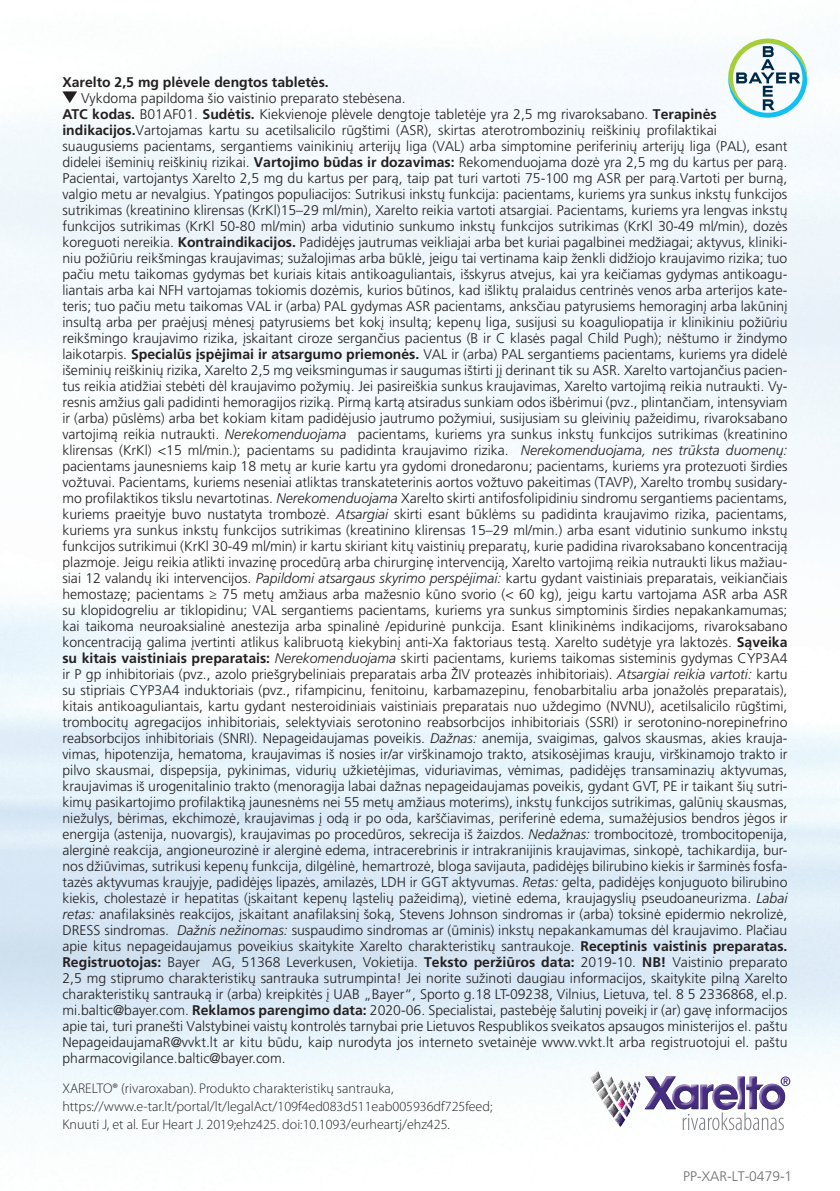
<style>
.page{position:relative;width:840px;height:1191px;background:#fff}
.page>*{position:absolute;margin:0;border:0;box-sizing:border-box;transform-origin:0 0}
.t1{font:14px/16px "Frutiger PRO Light";color:#231f20}
.t2{font:300 14px "Myriad Pro";color:#231f20}
.t3{font:700 14px "Frutiger PRO";color:#231f20}
.Body{font:13.8px "Frutiger PRO Light";color:#6c6d70}
.s1{font-family:"Frutiger PRO";font-weight:700}
.s2{font-style:italic}
</style>
<div class="page">
<img style="left:0;top:38px;width:839px;height:1097px">
<svg style="left:589px;top:1071px;width:200px;height:59px"></svg>
<svg style="left:727px;top:39px;width:79px;height:79px"></svg>
<svg style="left:62px;top:91px;width:15px;height:12px"></svg>
<p class="t3" style="left:62px;top:74px;width:268px">Xarelto 2,5 mg plėvele dengtos tabletės.</p>
<p class="t1" style="left:81px;top:90px;width:326px">Vykdoma papildoma šio vaistinio preparato stebėsena.</p>
<p class="t1" style="left:62px;top:106px;width:726px"><span class="s1">ATC kodas.</span> B01AF01. <span class="s1">Sudėtis.</span> Kiekvienoje plėvele dengtoje tabletėje yra 2,5 mg rivaroksabano. <span class="s1">Terapinės indikacijos.</span>Vartojamas kartu su acetilsalicilo rūgštimi (ASR), skirtas aterotrombozinių reiškinių profilaktikai suaugusiems pacientams, sergantiems vainikinių arterijų liga (VAL) arba simptomine periferinių arterijų liga (PAL), esant didelei išeminių reiškinių rizikai. <span class="s1">Vartojimo būdas ir dozavimas:</span> Rekomenduojama dozė yra 2,5 mg du kartus per parą.<br>Pacientai, vartojantys Xarelto 2,5 mg du kartus per parą, taip pat turi vartoti 75-100 mg ASR per parą.Vartoti per burną, valgio metu ar nevalgius. Ypatingos populiacijos: Sutrikusi inkstų funkcija: pacientams, kuriems yra sunkus inkstų funkcijos sutrikimas (kreatinino klirensas (KrKl)15–29 ml/min), Xarelto reikia vartoti atsargiai. Pacientams, kuriems yra lengvas inkstų funkcijos sutrikimas (KrKl 50-80 ml/min) arba vidutinio sunkumo inkstų funkcijos sutrikimas (KrKl 30-49 ml/min), dozės koreguoti nereikia. <span class="s1">Kontraindikacijos.</span> Padidėjęs jautrumas veikliajai arba bet kuriai pagalbinei medžiagai; aktyvus, kliniki&shy;niu požiūriu reikšmingas kraujavimas; sužalojimas arba būklė, jeigu tai vertinama kaip ženkli didžiojo kraujavimo rizika; tuo pačiu metu taikomas gydymas bet kuriais kitais antikoaguliantais, išskyrus atvejus, kai yra keičiamas gydymas antikoagu&shy;liantais arba kai NFH vartojamas tokiomis dozėmis, kurios būtinos, kad išliktų pralaidus centrinės venos arba arterijos kate&shy;teris; tuo pačiu metu taikomas VAL ir (arba) PAL gydymas ASR pacientams, anksčiau patyrusiems hemoraginį arba lakūninį insultą arba per praėjusį mėnesį patyrusiems bet kokį insultą; kepenų liga, susijusi su koaguliopatija ir klinikiniu požiūriu reikšmingo kraujavimo rizika, įskaitant ciroze sergančius pacientus (B ir C klasės pagal Child Pugh); nėštumo ir žindymo laikotarpis. <span class="s1">Specialūs įspėjimai ir atsargumo priemonės.</span> VAL ir (arba) PAL sergantiems pacientams, kuriems yra didelė išeminių reiškinių rizika, Xarelto 2,5 mg veiksmingumas ir saugumas ištirti jį derinant tik su ASR. Xarelto vartojančius pacien&shy;tus reikia atidžiai stebėti dėl kraujavimo požymių. Jei pasireiškia sunkus kraujavimas, Xarelto vartojimą reikia nutraukti. Vy&shy;resnis amžius gali padidinti hemoragijos riziką. Pirmą kartą atsiradus sunkiam odos išbėrimui (pvz., plintančiam, intensyviam ir (arba) pūslėms) arba bet kokiam kitam padidėjusio jautrumo požymiui, susijusiam su gleivinių pažeidimu, rivaroksabano vartojimą reikia nutraukti. <span class="s2">Nerekomenduojama</span> pacientams, kuriems yra sunkus inkstų funkcijos sutrikimas (kreatinino klirensas (KrKl) &lt;15 ml/min.); pacientams su padidinta kraujavimo rizika. <span class="s2">Nerekomenduojama, nes trūksta duomenų: </span>pacientams jaunesniems kaip 18 metų ar kurie kartu yra gydomi dronedaronu; pacientams, kuriems yra protezuoti širdies vožtuvai. Pacientams, kuriems neseniai atliktas transkateterinis aortos vožtuvo pakeitimas (TAVP), Xarelto trombų susidary&shy;mo profilaktikos tikslu nevartotinas. <span class="s2">Nerekomenduojama</span> Xarelto skirti antifosfolipidiniu sindromu sergantiems pacientams, kuriems praeityje buvo nustatyta trombozė. <span class="s2">Atsargiai</span> skirti esant būklėms su padidinta kraujavimo rizika, pacientams, kuriems yra sunkus inkstų funkcijos sutrikimas (kreatinino klirensas 15–29 ml/min.) arba esant vidutinio sunkumo inkstų funkcijos sutrikimui (KrKl 30-49 ml/min) ir kartu skiriant kitų vaistinių preparatų, kurie padidina rivaroksabano koncentraciją plazmoje. Jeigu reikia atlikti invazinę procedūrą arba chirurginę intervenciją, Xarelto vartojimą reikia nutraukti likus mažiau&shy;siai 12 valandų iki intervencijos. <span class="s2">Papildomi atsargaus skyrimo perspėjimai:</span> kartu gydant vaistiniais preparatais, veikiančiais hemostazę; pacientams ≥ 75 metų amžiaus arba mažesnio kūno svorio (&lt; 60 kg), jeigu kartu vartojama ASR arba ASR su klopidogreliu ar tiklopidinu; VAL sergantiems pacientams, kuriems yra sunkus simptominis širdies nepakankamumas; kai taikoma neuroaksialinė anestezija arba spinalinė /epidurinė punkcija. Esant klinikinėms indikacijoms, rivaroksabano koncentraciją galima įvertinti atlikus kalibruotą kiekybinį anti-Xa faktoriaus testą. Xarelto sudėtyje yra laktozės. <span class="s1">Sąveika su kitais vaistiniais preparatais:</span> <span class="s2">Nerekomenduojama</span> skirti pacientams, kuriems taikomas sisteminis gydymas CYP3A4 ir P gp inhibitoriais (pvz., azolo priešgrybeliniais preparatais arba ŽIV proteazės inhibitoriais). <span class="s2">Atsargiai reikia vartoti:</span> kartu su stipriais CYP3A4 induktoriais (pvz., rifampicinu, fenitoinu, karbamazepinu, fenobarbitaliu arba jonažolės preparatais), kitais antikoaguliantais, kartu gydant nesteroidiniais vaistiniais preparatais nuo uždegimo (NVNU), acetilsalicilo rūgštimi, trombocitų agregacijos inhibitoriais, selektyviais serotonino reabsorbcijos inhibitoriais (SSRI) ir serotonino-norepinefrino reabsorbcijos inhibitoriais (SNRI). Nepageidaujamas poveikis. <span class="s2">Dažnas:</span> anemija, svaigimas, galvos skausmas, akies krauja&shy;vimas, hipotenzija, hematoma, kraujavimas iš nosies ir/ar virškinamojo trakto, atsikosėjimas krauju, virškinamojo trakto ir pilvo skausmai, dispepsija, pykinimas, vidurių užkietėjimas, viduriavimas, vėmimas, padidėjęs transaminazių aktyvumas, kraujavimas iš urogenitalinio trakto (menoragija labai dažnas nepageidaujamas poveikis, gydant GVT, PE ir taikant šių sutri&shy;kimų pasikartojimo profilaktiką jaunesnėms nei 55 metų amžiaus moterims), inkstų funkcijos sutrikimas, galūnių skausmas, niežulys, bėrimas, ekchimozė, kraujavimas į odą ir po oda, karščiavimas, periferinė edema, sumažėjusios bendros jėgos ir energija (astenija, nuovargis), kraujavimas po procedūros, sekrecija iš žaizdos. <span class="s2">Nedažnas:</span> trombocitozė, trombocitopenija, alerginė reakcija, angioneurozinė ir alerginė edema, intracerebrinis ir intrakranijinis kraujavimas, sinkopė, tachikardija, bur&shy;nos džiūvimas, sutrikusi kepenų funkcija, dilgėlinė, hemartrozė, bloga savijauta, padidėjęs bilirubino kiekis ir šarminės fosfa&shy;tazės aktyvumas kraujyje, padidėjęs lipazės, amilazės, LDH ir GGT aktyvumas. <span class="s2">Retas:</span> gelta, padidėjęs konjuguoto bilirubino kiekis, cholestazė ir hepatitas (įskaitant kepenų ląstelių pažeidimą), vietinė edema, kraujagyslių pseudoaneurizma. <span class="s2">Labai retas:</span> anafilaksinės reakcijos, įskaitant anafilaksinį šoką, Stevens Johnson sindromas ir (arba) toksinė epidermio nekrolizė, DRESS sindromas. <span class="s2">Dažnis nežinomas:</span> suspaudimo sindromas ar (ūminis) inkstų nepakankamumas dėl kraujavimo. Plačiau apie kitus nepageidaujamus poveikius skaitykite Xarelto charakteristikų santraukoje. <span class="s1">Receptinis vaistinis preparatas.<br>Registruotojas:</span> Bayer AG, 51368 Leverkusen, Vokietija. <span class="s1">Teksto peržiūros data:</span> 2019-10. <span class="s1">NB!</span> Vaistinio preparato 2,5 mg stiprumo charakteristikų santrauka sutrumpinta! Jei norite sužinoti daugiau informacijos, skaitykite pilną Xarelto charakteristikų santrauką ir (arba) kreipkitės į UAB „Bayer“, Sporto g.18 LT-09238, Vilnius, Lietuva, tel. 8 5 2336868, el.p. mi.baltic@bayer.com. <span class="s1">Reklamos parengimo data:</span> 2020-06. Specialistai, pastebėję šalutinį poveikį ir (ar) gavę informacijos apie tai, turi pranešti Valstybinei vaistų kontrolės tarnybai prie Lietuvos Respublikos sveikatos apsaugos ministerijos el. paštu NepageidaujamaR@vvkt.lt ar kitu būdu, kaip nurodyta jos interneto svetainėje www.vvkt.lt arba registruotojui el. paštu pharmacovigilance.baltic@bayer.com.</p>
<p class="t2" style="left:62px;top:1080px;width:332px">XARELTO® (rivaroxaban). Produkto charakteristikų santrauka,</p>
<p class="t2" style="left:62px;top:1098px;width:431px">https://www.e-tar.lt/portal/lt/legalAct/109f4ed083d511eab005936df725feed;</p>
<p class="t2" style="left:62px;top:1116px;width:389px">Knuuti J, et al. Eur Heart J. 2019;ehz425. doi:10.1093/eurheartj/ehz425.</p>
<p class="Body" style="left:683px;top:1168px;width:110px">PP-XAR-LT-0479-1</p>
</div>
